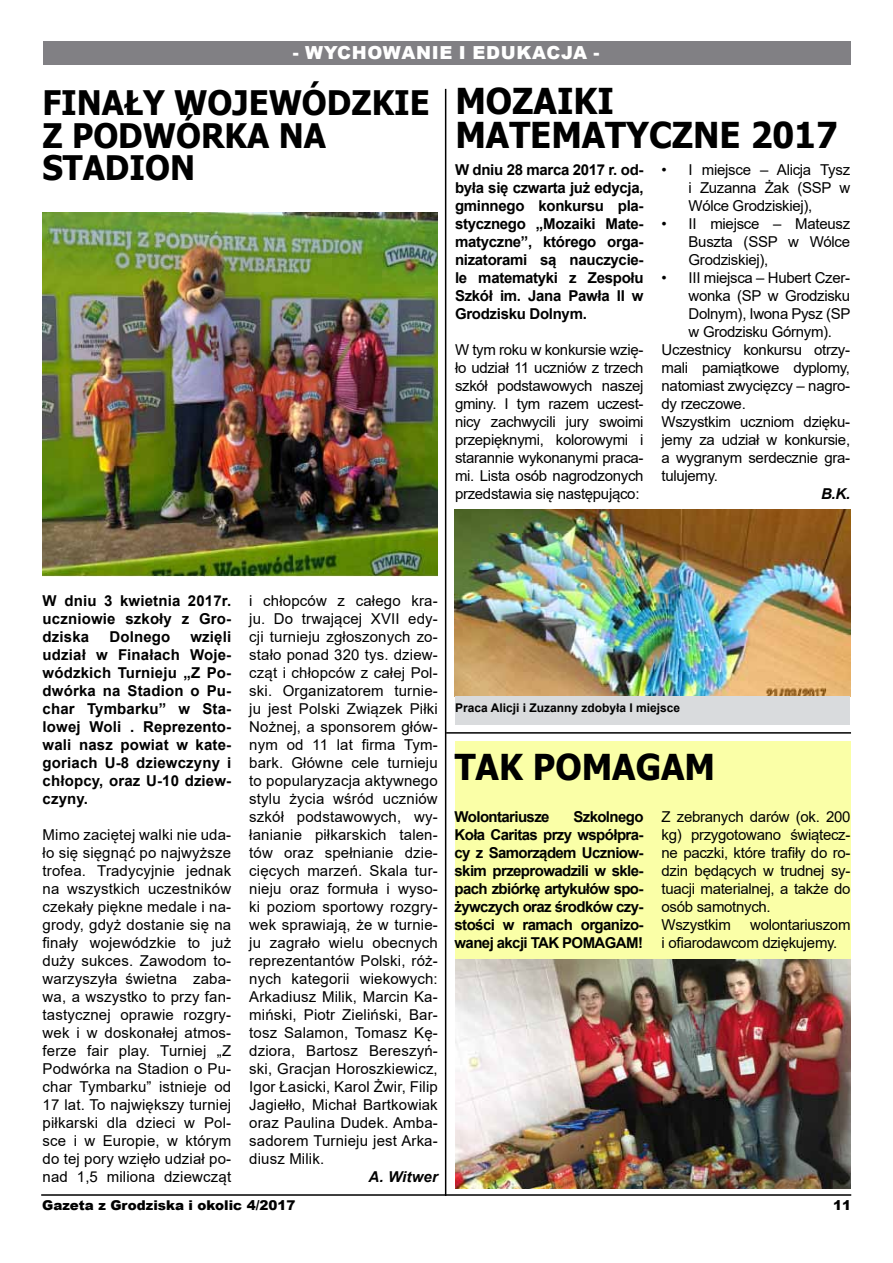
<style>
.page{position:relative;width:893px;height:1263px;background:#fff}
.page>*{position:absolute;margin:0;border:0;box-sizing:border-box;transform-origin:0 0}
.t1{font:700 35.7px/34.2px "Tahoma";color:#000;scale:.96 1}
.t2{font:700 33.75px/32.4px "Tahoma";color:#000;scale:.96 1}
.t3{font:900 18px "Arial";letter-spacing:.025em;color:#fff}
.t4{font:15px/18px "Arial";letter-spacing:-.02em;color:#000;text-align:justify}
.t5{font:700 15px/18px "Arial";letter-spacing:-.02em;color:#000;text-align:justify}
.t6{font:700 15px "Arial";letter-spacing:-.04em;color:#000}
.t7{font:italic 700 15px "Arial";letter-spacing:.01em;color:#000}
.t8{font:700 15px "Arial";letter-spacing:.01em;color:#000}
.t9{font:900 13.5px "Arial";color:#000}
.t10{font:700 12px "Arial";color:#000}
</style>
<div class="page">
<div style="left:43px;top:42px;width:807px;height:23px;background:#818084"></div>
<hr style="left:41px;top:1194px;width:810px;height:2px;background:#000">
<hr style="left:446px;top:732px;width:405px;height:2px;background:#000">
<div style="left:455px;top:742px;width:395px;height:447px;background:#faffa7"></div>
<img style="left:455px;top:510px;width:395px;height:186px">
<img style="left:455px;top:960px;width:395px;height:228px">
<hr style="left:445px;top:89px;width:1px;height:1107px;background:#000">
<img style="left:42px;top:212px;width:395px;height:365px">
<div style="left:455px;top:696px;width:395px;height:28px;background:#d9dbdd"></div>
<p class="t3" style="left:293px;top:39px;width:29px">- wyc</p>
<p class="t3" style="left:352px;top:39px;width:77px">howanie</p>
<p class="t3" style="left:459px;top:39px;width:30px">i eduk</p>
<p class="t3" style="left:532px;top:39px;width:69px">acja -</p>
<h2 class="t2" style="left:42px;top:88px;width:405px">FINAŁY WOJEWÓDZKIE<br>Z PODWÓRKA NA<br>STADION</h2>
<h1 class="t1" style="left:455px;top:85px;width:400px">MOZAIKI<br>MATEMATYCZNE 2017</h1>
<p class="t5" style="left:455px;top:160px;width:190px">W dniu 28 marca 2017 r. od&shy;była się czwarta już edycja, gminnego konkursu pla&shy;stycznego „Mozaiki Mate&shy;matyczne”, którego orga&shy;nizatorami są nauczycie&shy;le matematyki z Zespołu Szkół im. Jana Pawła II w Grodzisku Dolnym.</p>
<p class="t4" style="left:455px;top:340px;width:190px">W tym roku w konkursie wzię&shy;ło udział 11 uczniów z trzech szkół podstawowych naszej gminy. I tym razem uczest&shy;nicy zachwycili jury swoimi przepięknymi, kolorowymi i starannie wykonanymi praca&shy;mi. Lista osób nagrodzonych przedstawia się następująco:</p>
<p class="t4" style="left:689px;top:160px;width:163px;text-indent:-27px">• I miejsce – Alicja Tysz i Zuzanna Żak (SSP w Wólce Grodziskiej),</p>
<p class="t4" style="left:689px;top:214px;width:163px;text-indent:-27px">• II miejsce – Mateusz Buszta (SSP w Wólce Grodziskiej),</p>
<p class="t4" style="left:662px;top:268px;width:190px">• III miejsca – Hubert Czer-</p>
<p class="t4" style="left:689px;top:286px;width:163px">wonka (SP w Grodzisku</p>
<p class="t4" style="left:689px;top:304px;width:163px">Dolnym), Iwona Pysz (SP</p>
<p class="t4" style="left:689px;top:322px;width:145px">w Grodzisku Górnym).</p>
<p class="t4" style="left:662px;top:340px;width:190px">Uczestnicy konkursu otrzy-</p>
<p class="t4" style="left:662px;top:358px;width:190px">mali pamiątkowe dyplomy,</p>
<p class="t4" style="left:662px;top:376px;width:190px">natomiast zwycięzcy – nagro-</p>
<p class="t4" style="left:662px;top:394px;width:86px">dy rzeczowe.</p>
<p class="t4" style="left:662px;top:412px;width:190px">Wszystkim uczniom dzięku-</p>
<p class="t4" style="left:662px;top:430px;width:190px">jemy za udział w konkursie,</p>
<p class="t4" style="left:662px;top:448px;width:190px">a wygranym serdecznie gra-</p>
<p class="t4" style="left:662px;top:466px;width:58px">tulujemy.</p>
<p class="t7" style="left:821px;top:483px;width:31px">B.K.</p>
<p class="t5" style="left:43px;top:592px;width:190px">W dniu 3 kwietnia 2017r. uczniowie szkoły z Gro&shy;dziska</p>
<p class="t5" style="left:43px;top:628px;width:190px;text-indent:148px">wzięli udział w Finałach Woje&shy;wódzkich Turnieju „Z Po&shy;dwórka na Stadion o Pu&shy;char Tymbarku” w Sta&shy;lowej Woli . Reprezento&shy;wali nasz powiat w kate&shy;goriach U-8 dziewczyny i chłopcy, oraz U-10 dziew&shy;czyny.</p>
<p class="t4" style="left:43px;top:826px;width:190px">Mimo zaciętej walki nie uda&shy;ło się sięgnąć po najwyższe trofea. Tradycyjnie jednak na wszystkich uczestników czekały piękne medale i na&shy;grody, gdyż dostanie się na finały wojewódzkie to już duży sukces. Zawodom to&shy;warzyszyła świetna zaba&shy;wa, a wszystko to przy fan&shy;tastycznej oprawie rozgry&shy;wek i w doskonałej atmos&shy;ferze fair play. Turniej „Z Podwórka na Stadion o Pu&shy;char Tymbarku” istnieje od 17 lat. To największy turniej piłkarski dla dzieci w Pol&shy;sce i w Europie, w którym do tej pory wzięło udział po&shy;nad 1,5 miliona dziewcząt</p>
<p class="t8" style="left:109px;top:626px;width:62px">Dolnego</p>
<p class="t4" style="left:249px;top:592px;width:190px">i chłopców z całego kra&shy;ju. Do trwającej XVII edy&shy;cji turnieju zgłoszonych zo&shy;stało ponad 320 tys. dziew&shy;cząt i chłopców z całej Pol&shy;ski. Organizatorem turnie&shy;ju jest Polski Związek Piłki Nożnej, a sponsorem głów&shy;nym od 11 lat firma Tym&shy;bark. Główne cele turnieju to popularyzacja aktywnego stylu życia wśród uczniów szkół podstawowych, wy&shy;łanianie piłkarskich talen&shy;tów oraz spełnianie dzie&shy;cięcych marzeń. Skala tur&shy;nieju oraz formuła i wyso&shy;ki poziom sportowy rozgry&shy;wek sprawiają, że w turnie&shy;ju zagrało wielu obecnych reprezentantów Polski, róż&shy;nych kategorii wiekowych:<br>Arkadiusz Milik, Marcin Ka&shy;miński, Piotr Zieliński, Bar&shy;tosz Salamon, Tomasz Kę&shy;dziora, Bartosz Bereszyń&shy;ski, Gracjan Horoszkiewicz, Igor Łasicki, Karol Żwir, Filip Jagiełło, Michał Bartkowiak oraz Paulina Dudek. Amba&shy;sadorem Turnieju jest Arka&shy;diusz Milik.</p>
<p class="t7" style="left:368px;top:1167px;width:71px">A. Witwer</p>
<p class="t10" style="left:455px;top:699px;width:226px">Praca Alicji i Zuzanny zdobyła I miejsce</p>
<h1 class="t1" style="left:455px;top:751px;width:273px">TAK POMAGAM</h1>
<p class="t5" style="left:455px;top:808px;width:190px;text-indent:119px">Szkolnego Koła Caritas przy współpra&shy;cy z Samorządem Uczniow&shy;skim przeprowadzili w skle&shy;pach zbiórkę artykułów spo&shy;żywczych oraz środków czy&shy;stości w ramach organizo&shy;wanej akcji TAK POMAGAM!</p>
<p class="t4" style="left:662px;top:807px;width:190px;text-align:left">Z zebranych darów (ok. 200 kg) przygotowano świątecz&shy;ne paczki, które trafiły do ro&shy;dzin będących w trudnej sy&shy;tuacji materialnej, a także do osób samotnych.<br>Wszystkim</p>
<p class="t6" style="left:455px;top:806px;width:97px">Wolontariusze</p>
<p class="t4" style="left:662px;top:915px;width:190px;text-indent:89px">wolontariuszom i ofiarodawcom dziękujemy.</p>
<p class="t9" style="left:42px;top:1196px;width:255px">Gazeta z Grodziska i okolic 4/2017</p>
<p class="t9" style="left:833px;top:1195px;width:20px">11</p>
</div>
